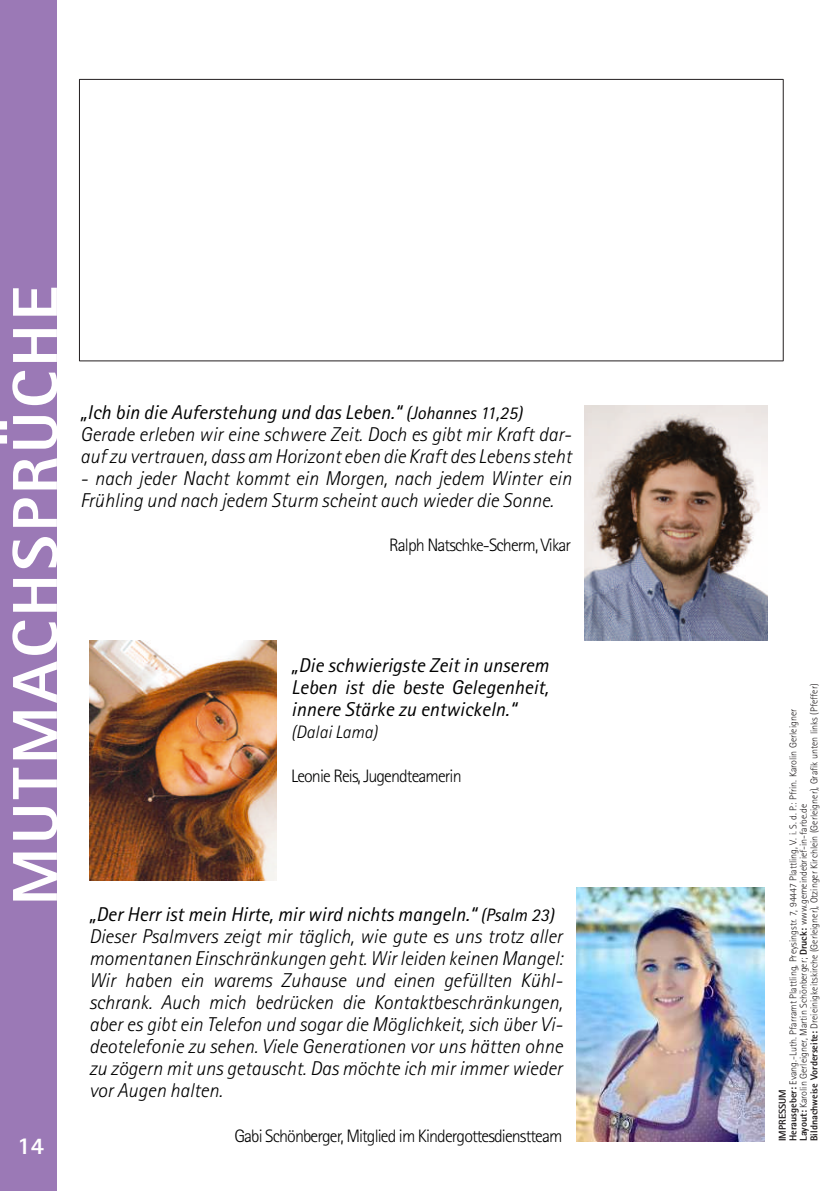
<style>
.page{position:relative;width:840px;height:1191px;background:#fff}
.page>*{position:absolute;margin:0;border:0;box-sizing:border-box;transform-origin:0 0}
.t1{font:800 63.6px "Rotis Sans Serif Std";letter-spacing:.05em;color:#fff;scale:1.07 1}
.t2{font:800 24px "Rotis Sans Serif Std";color:#fff}
.t3{font:italic 300 20px/22px "Rotis Sans Serif Std";color:#000100}
.t4{font:italic 20px/22px "Rotis Sans Serif Std";color:#000100;text-align:justify}
.t5{font:300 18px "Rotis Sans Serif Std";letter-spacing:-.05em;color:#000100}
.t6{font:italic 300 18px "Rotis Sans Serif Std";color:#000100}
.t7{font:300 10px/10.4px "Rotis Sans Serif Std";color:#231f20}
.s1{font-weight:400}
.s2{font-weight:400;font-size:18px}
.s3{font-weight:800}
.s4{font-family:"Lucida Grande";font-weight:400}
</style>
<div class="page">
<div style="left:0;top:0;width:57px;height:1191px;background:#9b79b6"></div>
<svg style="left:79px;top:79px;width:704px;height:282px"></svg>
<img style="left:584px;top:405px;width:183px;height:235px">
<img style="left:89px;top:640px;width:187px;height:240px">
<img style="left:576px;top:887px;width:188px;height:255px">
<h1 class="t1" style="left:12px;top:905px;width:581px;rotate:-90deg">MUTMACHSPRÜCHE</h1>
<p class="t2" style="left:17px;top:1137px;width:28px">14</p>
<p class="t3" style="left:80px;top:404px;width:492px"><span class="s1">„Ich bin die Auferstehung und das Leben.“</span> <span class="s2">(Johannes 11,25)<br></span>Gerade erleben wir eine schwere Zeit. Doch es gibt mir Kraft dar&shy;auf zu vertrauen, dass am Horizont eben die Kraft des Lebens steht</p>
<p class="t3" style="left:80px;top:470px;width:492px">- nach jeder Nacht kommt ein Morgen, nach jedem Winter ein<br>Frühling und nach jedem Sturm scheint auch wieder die Sonne.</p>
<p class="t5" style="left:389px;top:538px;width:183px">Ralph Natschke-Scherm, Vikar</p>
<p class="t4" style="left:291px;top:657px;width:259px">„Die schwierigste Zeit in unserem Leben ist die beste Gelegenheit, innere Stärke zu entwickeln.“</p>
<p class="t6" style="left:291px;top:725px;width:87px">(Dalai Lama)</p>
<p class="t5" style="left:291px;top:769px;width:172px">Leonie Reis, Jugendteamerin</p>
<p class="t3" style="left:89px;top:906px;width:475px"><span class="s1">„Der Herr ist mein Hirte, mir wird nichts mangeln.“</span> <span class="s2">(Psalm 23)<br></span>Dieser Psalmvers zeigt mir täglich, wie gute es uns trotz aller momentanen Einschränkungen geht. Wir leiden keinen Mangel:<br>Wir haben ein warems Zuhause und einen gefüllten Kühl&shy;schrank. Auch mich bedrücken die Kontaktbeschränkungen, aber es gibt ein Telefon und sogar die Möglichkeit, sich über Vi&shy;deotelefonie zu sehen. Viele Generationen vor uns hätten ohne zu zögern mit uns getauscht. Das möchte ich mir immer wieder vor Augen halten.</p>
<p class="t5" style="left:234px;top:1128px;width:329px">Gabi Schönberger, Mitglied im Kindergottesdienstteam</p>
<p class="t7" style="left:778px;top:1141px;width:459px;rotate:-90deg"><span class="s3">IMPRESSUM<br>Herausgeber:</span> Evang.-Luth. Pfarramt Plattling, Preysingstr. 7, 94447 Plattling, V. i. S. d. P.: Pfrin. Karolin Gerleigner <span class="s3">Layout:</span> Karolin Gerleigner, Martin Scho<span class="s4">̈</span>nberger; <span class="s3">Druck:</span> www.gemeindebrief-in-farbe.de<br><span class="s3">Bildnachweise Vorderseite:</span> Dreieinigkeitskirche (Gerleigner), Otzinger Kirchlein (Gerleigner), Grafik unten links (Pfeffer)</p>
</div>
